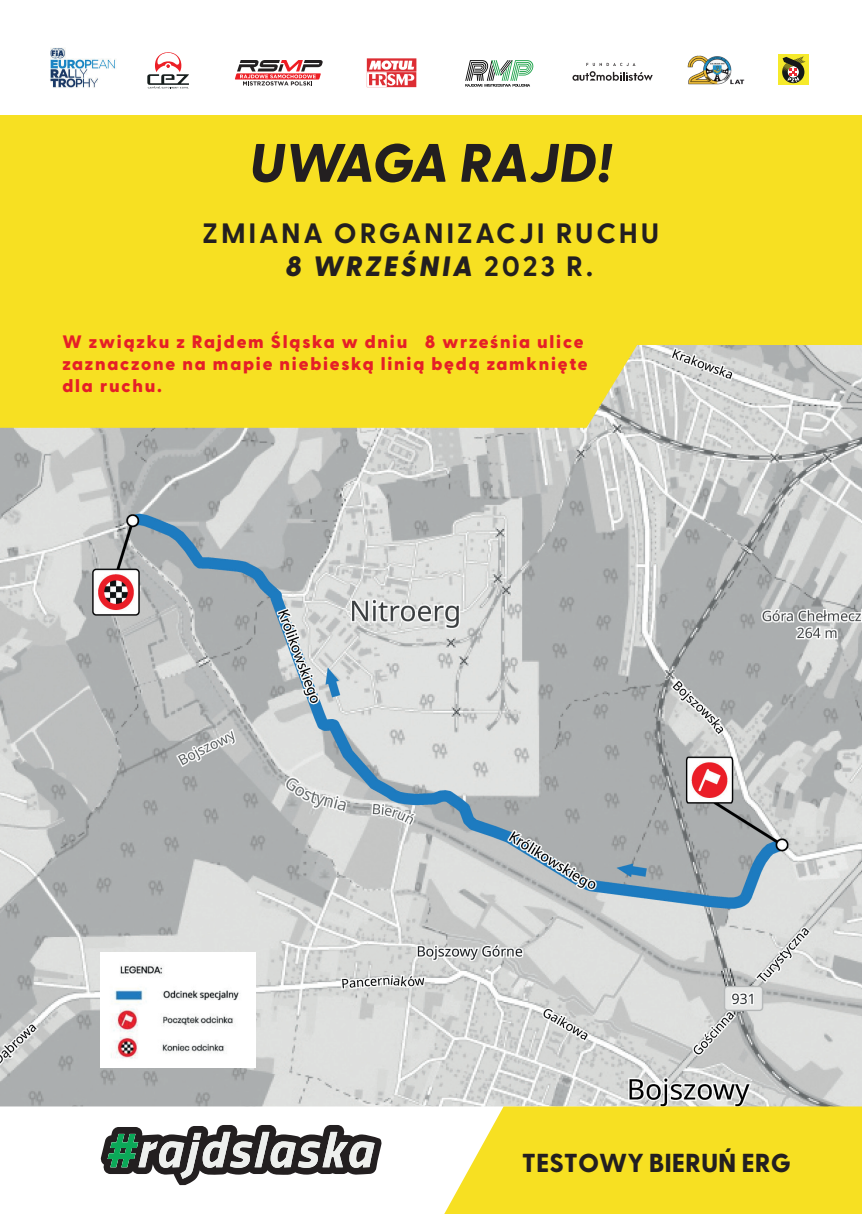
<style>
.page{position:relative;width:862px;height:1214px;background:#fff}
.page>*{position:absolute;margin:0;border:0;box-sizing:border-box;transform-origin:0 0}
.t1{font:italic 800 54px "Greycliff CF";letter-spacing:-.01em;color:#231f20}
.t2{font:700 28px/33.6px "Greycliff CF";letter-spacing:.1em;color:#231f20;text-align:center}
.t3{font:800 26px "Greycliff CF";color:#231f20}
.t4{font:800 18px/21.6px "Greycliff CF";letter-spacing:.1em;color:#e51f27}
.s1{font-weight:800;font-style:italic}
</style>
<div class="page">
<img style="left:0;top:345px;width:862px;height:761px">
<img style="left:100px;top:952px;width:156px;height:115px">
<div style="left:0;top:116px;width:862px;height:229px;background:#f7e022"></div>
<svg style="left:0;top:1106px;width:444px;height:80px"></svg>
<svg style="left:444px;top:1106px;width:418px;height:107px;background:#f7e235"></svg>
<div style="left:0;top:345px;width:648px;height:83px;background:#f7e022"></div>
<svg style="left:101px;top:1124px;width:281px;height:60px"></svg>
<svg style="left:572px;top:63px;width:81px;height:18px"></svg>
<svg style="left:367px;top:58px;width:49px;height:29px"></svg>
<div style="left:778px;top:55px;width:30px;height:30px;background:#f6ea2b"></div>
<svg style="left:782px;top:56px;width:23px;height:27px"></svg>
<svg style="left:235px;top:60px;width:88px;height:25px"></svg>
<svg style="left:465px;top:60px;width:68px;height:27px"></svg>
<img style="left:50px;top:48px;width:65px;height:40px">
<img style="left:687px;top:55px;width:58px;height:30px">
<svg style="left:147px;top:52px;width:42px;height:37px"></svg>
<h1 class="t1" style="left:249px;top:130px;width:364px">UWAGA RAJD!</h1>
<h2 class="t2" style="left:203px;top:214px;width:458px">ZMIANA ORGANIZACJI RUCHU<br><span class="s1">8 WRZEŚNIA</span> 2023 R.</h2>
<p class="t4" style="left:62px;top:330px;width:527px">W związku z Rajdem Śląska w dniu 8 września ulice zaznaczone na mapie niebieską linią będą zamknięte dla ruchu.</p>
<h3 class="t3" style="left:522px;top:1147px;width:270px">TESTOWY BIERUŃ ERG</h3>
</div>
